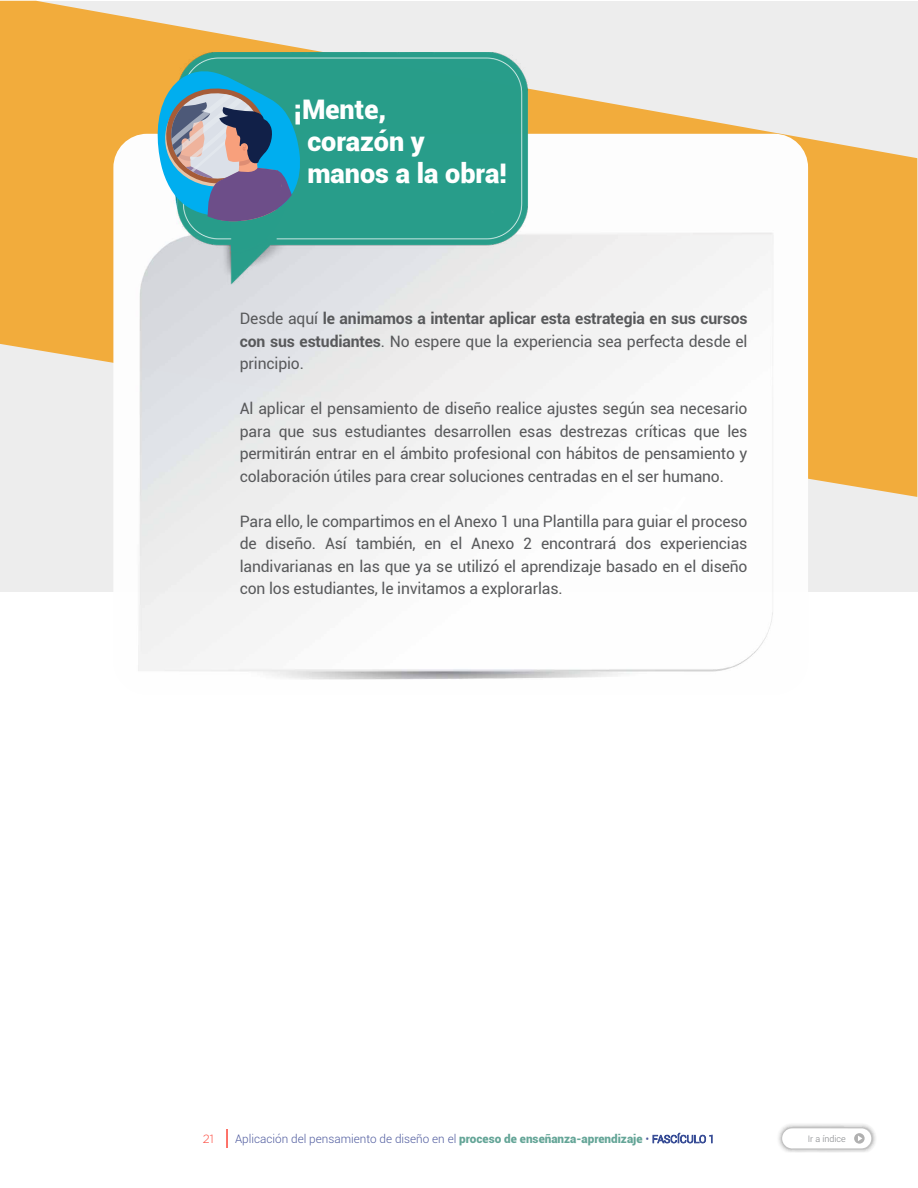
<style>
.page{position:relative;width:918px;height:1188px;background:#fff}
.page>*{position:absolute;margin:0;border:0;box-sizing:border-box;transform-origin:0 0}
.t1{font:900 27px/32.4px "Roboto";color:#fff}
.t2{font:15.75px/22.5px "Roboto";letter-spacing:-.01em;color:#58595b;text-align:justify}
.t3{font:700 15.75px/22.5px "Roboto";letter-spacing:-.01em;color:#58595b;text-align:justify}
.t4{font:300 11.85px "Gotham";color:#fd4539}
.t5{font:300 11.7px "Roboto";color:#4f5b9e}
.t6{font:300 9px "Roboto";color:#808285}
.s1{font-weight:400}
.s2{font-weight:900;color:#64a597}
.s3{font-size:10.5px;color:#25408f}
</style>
<div class="page">
<svg style="left:226px;top:1129px;width:2px;height:19px"></svg>
<img style="left:778px;top:1124px;width:98px;height:28px">
<div style="left:782px;top:1128px;width:89px;height:20px;background:#fff;border-radius:10px"></div>
<svg style="left:854px;top:1133px;width:11px;height:11px"></svg>
<div style="left:0;top:1px;width:917px;height:591px;background:#ededed"></div>
<svg style="left:0;top:1px;width:917px;height:496px;fill:#f2ac3c"></svg>
<img style="left:113px;top:134px;width:695px;height:546px">
<svg style="left:659px;top:493px;width:31px;height:26px"></svg>
<img style="left:137px;top:52px;width:432px;height:309px">
<svg style="left:156px;top:69px;width:145px;height:152px;background:#6696a9"></svg>
<h1 class="t1" style="left:307px;top:92px;width:201px;text-indent:-13px">¡Mente,<br>corazón y manos a la obra!</h1>
<p class="t3" style="left:240px;top:307px;width:509px"><span class="s1">Desde aquí</span> le animamos a intentar aplicar esta estrategia en sus cursos con sus estudiantes<span class="s1">. No espere que la experiencia sea perfecta desde el principio.</span></p>
<p class="t2" style="left:240px;top:397px;width:509px">Al aplicar el pensamiento de diseño realice ajustes según sea necesario para que sus estudiantes desarrollen esas destrezas críticas que les permitirán entrar en el ámbito profesional con hábitos de pensamiento y colaboración útiles para crear soluciones centradas en el ser humano.</p>
<p class="t2" style="left:240px;top:509px;width:509px">Para ello, le compartimos en el Anexo 1 una Plantilla para guiar el proceso de diseño. Así también, en el Anexo 2 encontrará dos experiencias landivarianas en las que ya se utilizó el aprendizaje basado en el diseño con los estudiantes, le invitamos a explorarlas.</p>
<p class="t4" style="left:203px;top:1132px;width:12px">21</p>
<p class="t5" style="left:235px;top:1131px;width:481px">Aplicación del pensamiento de diseño en el <span class="s2">proceso de enseñanza-aprendizaje</span> • <span class="s3">FASCÍCULO 1</span></p>
<p class="t6" style="left:808px;top:1132px;width:40px">Ir a índice</p>
</div>
